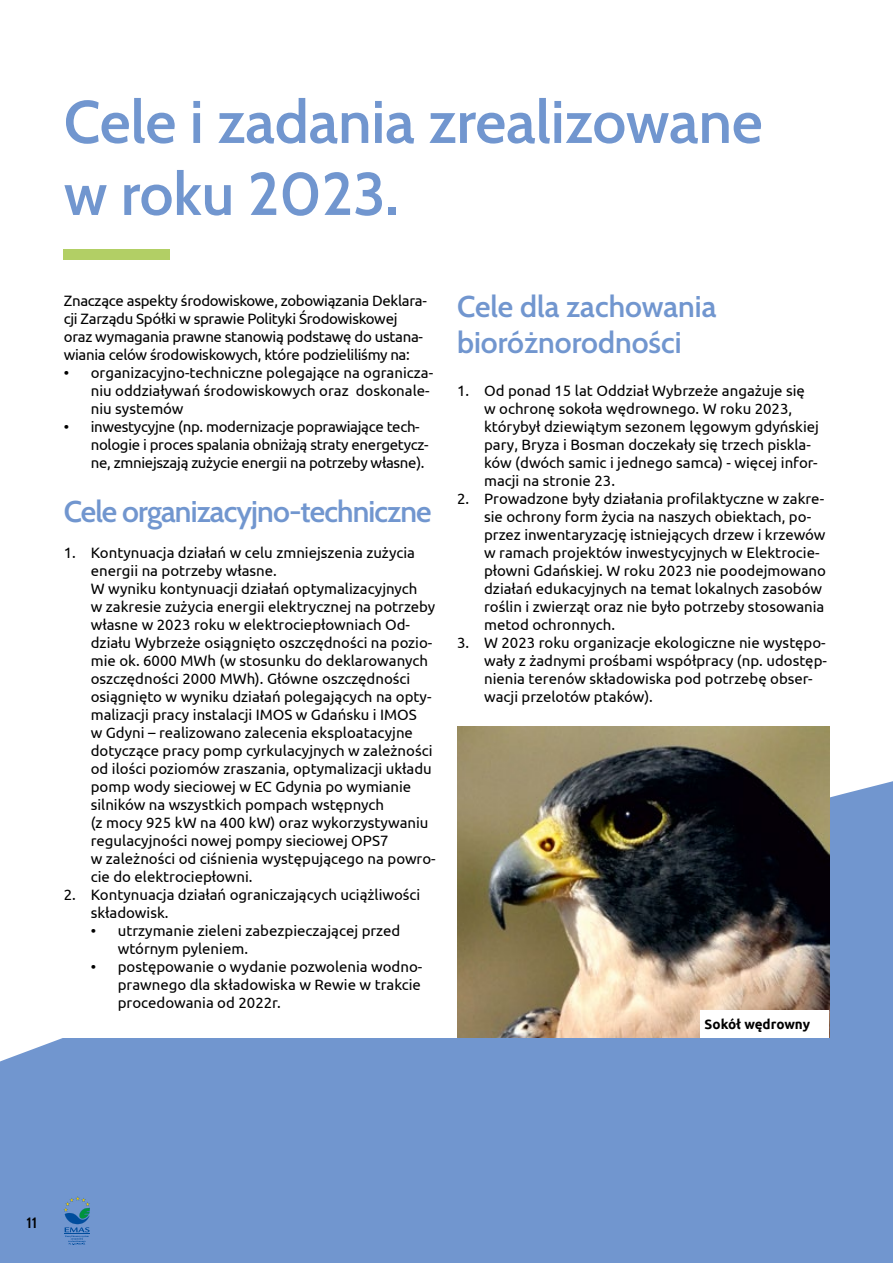
<style>
.page{position:relative;width:893px;height:1263px;background:#fff}
.page>*{position:absolute;margin:0;border:0;box-sizing:border-box;transform-origin:0 0}
.t1{font:600 60px/72px "Cabin";color:#7196cf}
.t2{font:600 30px/36px "Cabin";letter-spacing:-.01em;color:#7196cf}
.t3{font:600 30px "Cabin";letter-spacing:-.03em;color:#7196cf}
.t4{font:15px/18px "Ubuntu";color:#000}
.t5{font:15px/18px "Ubuntu";letter-spacing:-.02em;color:#000}
.t6{font:600 15px "Cabin";color:#000}
.t7{font:700 13.5px "Ubuntu";color:#000}
</style>
<div class="page">
<svg style="left:829px;top:749px;width:64px;height:190px;fill:#7196cf"></svg>
<div style="left:0;top:939px;width:893px;height:324px;background:#7196cf"></div>
<svg style="left:63px;top:1196px;width:27px;height:49px"></svg>
<div style="left:64px;top:828px;width:408px;height:209px;background:#fff"></div>
<div style="left:64px;top:249px;width:106px;height:10px;background:#b2cf65"></div>
<img style="left:457px;top:727px;width:372px;height:310px">
<div style="left:700px;top:1010px;width:129px;height:27px;background:#fff"></div>
<h1 class="t1" style="left:64px;top:82px;width:700px">Cele i zadania zrealizowane w roku 2023.</h1>
<p class="t5" style="left:64px;top:291px;width:365px">Znaczące aspekty środowiskowe, zobowiązania Deklara&shy;cji Zarządu Spółki w sprawie Polityki Środowiskowej oraz wymagania prawne stanowią podstawę do ustana&shy;wiania celów środowiskowych, które podzieliliśmy na:</p>
<p class="t4" style="left:91px;top:363px;width:344px;text-indent:-27px">• organizacyjno-techniczne polegające na ogranicza&shy;niu oddziaływań środowiskowych oraz doskonale&shy;niu systemów</p>
<p class="t5" style="left:91px;top:417px;width:339px;text-indent:-27px">• inwestycyjne (np. modernizacje poprawiające tech&shy;nologie i proces spalania obniżają straty energetycz&shy;ne, zmniejszają zużycie energii na potrzeby własne).</p>
<h2 class="t3" style="left:64px;top:488px;width:369px">Cele organizacyjno-techniczne</h2>
<p class="t4" style="left:91px;top:543px;width:346px;text-indent:-27px">1. Kontynuacja działań w celu zmniejszenia zużycia energii na potrzeby własne.<br>W wyniku kontynuacji działań optymalizacyjnych<br>w zakresie zużycia energii elektrycznej na potrzeby własne w 2023 roku w elektrociepłowniach Od&shy;działu Wybrzeże osiągnięto oszczędności na pozio&shy;mie ok. 6000 MWh (w stosunku do deklarowanych oszczędności 2000 MWh). Główne oszczędności osiągnięto w wyniku działań polegających na opty&shy;malizacji pracy instalacji IMOS w Gdańsku i IMOS<br>w Gdyni – realizowano zalecenia eksploatacyjne dotyczące pracy pomp cyrkulacyjnych w zależności od ilości poziomów zraszania, optymalizacji układu pomp wody sieciowej w EC Gdynia po wymianie silników na wszystkich pompach wstępnych<br>(z mocy 925 kW na 400 kW) oraz wykorzystywaniu regulacyjności nowej pompy sieciowej OPS7<br>w zależności od ciśnienia występującego na powro&shy;cie do elektrociepłowni.</p>
<p class="t4" style="left:91px;top:885px;width:331px;text-indent:-27px">2. Kontynuacja działań ograniczających uciążliwości składowisk.</p>
<p class="t4" style="left:118px;top:921px;width:284px;text-indent:-27px">• utrzymanie zieleni zabezpieczającej przed wtórnym pyleniem.</p>
<p class="t4" style="left:118px;top:957px;width:306px;text-align:justify;text-indent:-27px">• postępowanie o wydanie pozwolenia wodno&shy;prawnego dla składowiska w Rewie w trakcie procedowania od 2022r.</p>
<h2 class="t2" style="left:457px;top:286px;width:261px">Cele dla zachowania bioróżnorodności</h2>
<p class="t4" style="left:484px;top:381px;width:336px;text-indent:-27px">1. Od ponad 15 lat Oddział Wybrzeże angażuje się w ochronę sokoła wędrownego. W roku 2023, którybył dziewiątym sezonem lęgowym gdyńskiej pary, Bryza i Bosman doczekały się trzech piskla&shy;ków (dwóch samic i jednego samca) - więcej infor&shy;macji na stronie 23.</p>
<p class="t4" style="left:484px;top:489px;width:343px;text-indent:-27px">2. Prowadzone były działania profilaktyczne w zakre&shy;sie ochrony form życia na naszych obiektach, po&shy;przez inwentaryzację istniejących drzew i krzewów w ramach projektów inwestycyjnych w Elektrocie&shy;płowni Gdańskiej. W roku 2023 nie poodejmowano działań edukacyjnych na temat lokalnych zasobów roślin i zwierząt oraz nie było potrzeby stosowania metod ochronnych.</p>
<p class="t4" style="left:484px;top:633px;width:344px;text-indent:-27px">3. W 2023 roku organizacje ekologiczne nie występo&shy;wały z żadnymi prośbami współpracy (np. udostęp&shy;nienia terenów składowiska pod potrzebę obser&shy;wacji przelotów ptaków).</p>
<p class="t7" style="left:705px;top:1016px;width:107px">Sokół wędrowny</p>
<p class="t6" style="left:27px;top:1210px;width:12px">11</p>
</div>
